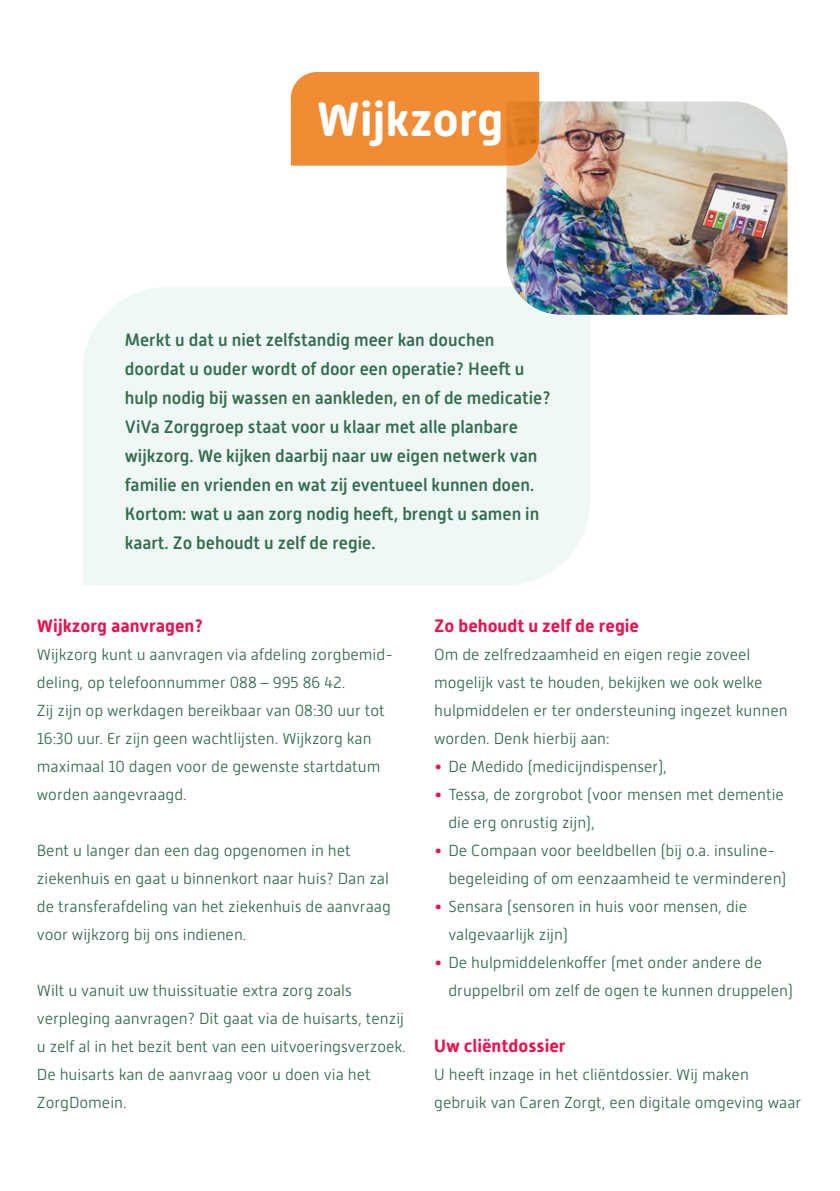
<style>
.page{position:relative;width:840px;height:1191px;background:#fff}
.page>*{position:absolute;margin:0;border:0;box-sizing:border-box;transform-origin:0 0}
.t1{font:700 48px "Alwyn New Rounded";color:#fff}
.t2{font:500 18px/29px "Alwyn New Rounded";color:#326c4e}
.t3{font:700 18px "Alwyn New Rounded";color:#e71450}
.t4{font:300 16px/28px "Alwyn New Rounded";color:#326c4e}
.s1{color:#e71450}
</style>
<div class="page">
<div style="left:82px;top:287px;width:508px;height:298px;background:#f0f8f5"></div>
<img style="left:506px;top:101px;width:281px;height:214px">
<svg style="left:291px;top:72px;width:248px;height:94px;background:#ef8b35"></svg>
<h1 class="t1" style="left:316px;top:91px;width:188px">Wijkzorg</h1>
<p class="t2" style="left:125px;top:325px;width:427px">Merkt u dat u niet zelfstandig meer kan douchen doordat u ouder wordt of door een operatie? Heeft u hulp nodig bij wassen en aankleden, en of de medicatie?<br>ViVa Zorggroep staat voor u klaar met alle planbare wijkzorg. We kijken daarbij naar uw eigen netwerk van familie en vrienden en wat zij eventueel kunnen doen.<br>Kortom: wat u aan zorg nodig heeft, brengt u samen in kaart. Zo behoudt u zelf de regie.</p>
<p class="t3" style="left:37px;top:615px;width:168px">Wijkzorg aanvragen?</p>
<p class="t4" style="left:37px;top:641px;width:357px">Wijkzorg kunt u aanvragen via afdeling zorgbemid&shy;deling, op telefoonnummer 088 – 995 86 42.<br>Zij zijn op werkdagen bereikbaar van 08:30 uur tot 16:30 uur. Er zijn geen wachtlijsten. Wijkzorg kan maximaal 10 dagen voor de gewenste startdatum worden aangevraagd.</p>
<p class="t4" style="left:37px;top:837px;width:355px">Bent u langer dan een dag opgenomen in het ziekenhuis en gaat u binnenkort naar huis? Dan zal de transferafdeling van het ziekenhuis de aanvraag voor wijkzorg bij ons indienen.</p>
<p class="t4" style="left:37px;top:977px;width:370px">Wilt u vanuit uw thuissituatie extra zorg zoals verpleging aanvragen? Dit gaat via de huisarts, tenzij u zelf al in het bezit bent van een uitvoeringsverzoek.<br>De huisarts kan de aanvraag voor u doen via het ZorgDomein.</p>
<p class="t3" style="left:434px;top:615px;width:206px">Zo behoudt u zelf de regie</p>
<p class="t4" style="left:434px;top:641px;width:355px">Om de zelfredzaamheid en eigen regie zoveel mogelijk vast te houden, bekijken we ook welke hulpmiddelen er ter ondersteuning ingezet kunnen worden. Denk hierbij aan:</p>
<p class="t4" style="left:434px;top:753px;width:234px"><span class="s1">•</span> De Medido (medicijndispenser),</p>
<p class="t4" style="left:448px;top:781px;width:337px;text-indent:-14px"><span class="s1">•</span> Tessa, de zorgrobot (voor mensen met dementie die erg onrustig zijn),</p>
<p class="t4" style="left:448px;top:837px;width:339px;text-indent:-14px"><span class="s1">•</span> De Compaan voor beeldbellen (bij o.a. insuline&shy;begeleiding of om eenzaamheid te verminderen)</p>
<p class="t4" style="left:448px;top:893px;width:300px;text-indent:-14px"><span class="s1">•</span> Sensara (sensoren in huis voor mensen, die valgevaarlijk zijn)</p>
<p class="t4" style="left:448px;top:949px;width:346px;text-indent:-14px"><span class="s1">•</span> De hulpmiddelenkoffer (met onder andere de druppelbril om zelf de ogen te kunnen druppelen)</p>
<p class="t3" style="left:434px;top:1035px;width:133px">Uw cliëntdossier</p>
<p class="t4" style="left:434px;top:1061px;width:368px">U heeft inzage in het cliëntdossier. Wij maken gebruik van Caren Zorgt, een digitale omgeving waar</p>
</div>
